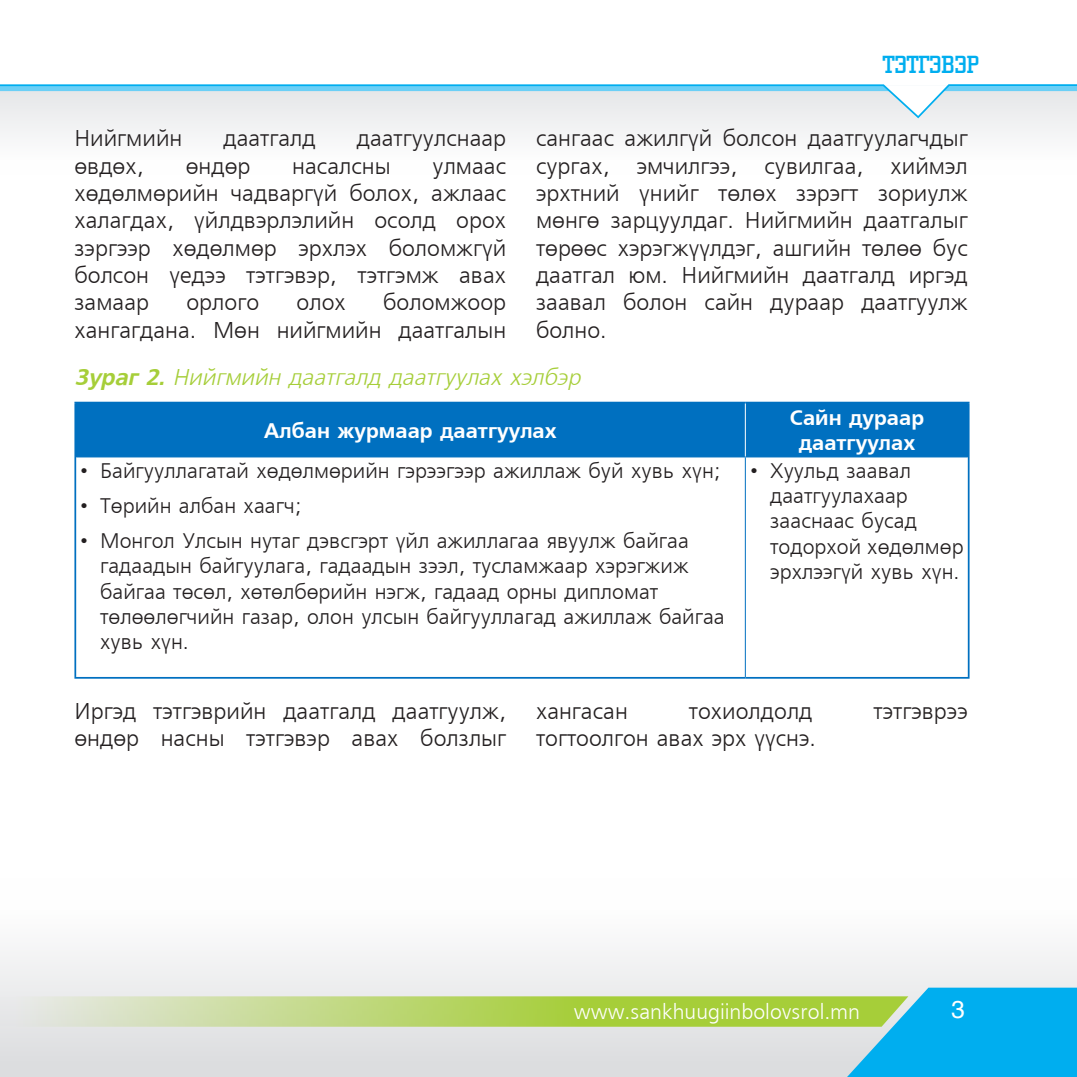
<style>
.page{position:relative;width:1077px;height:1077px;background:#fff}
.page>*{position:absolute;margin:0;border:0;box-sizing:border-box;transform-origin:0 0}
.t1{font:24.5px "Mogul City Nova";color:#00aeef}
.t2{font:24.5px "Mogul Helvetica";color:#fff}
.text{font:22.75px/27.3px "Mogul Freeset";color:#231f20;text-align:justify}
.zurag{font:italic 22.75px "Mogul Freeset";color:#a6ce39}
.t3{font:21px/25.2px "Mogul Freeset";color:#231f20}
.t4{font:700 21px/25.2px "Mogul Freeset";color:#fff;text-align:center}
.t5{font:21px "Mogul Freeset";color:#fff}
.s1{font-weight:700}
</style>
<div class="page">
<div style="left:0;top:85px;width:1076px;height:90px;background:#f9f9f9"></div>
<div style="left:0;top:878px;width:1076px;height:198px;background:#f8f9f9"></div>
<svg style="left:0;top:987px;width:1076px;height:89px;background:#afd5c5"></svg>
<svg style="left:0;top:84px;width:1076px;height:35px"></svg>
<div style="left:76px;top:403px;width:891px;height:53px;background:#0070c0"></div>
<hr style="left:76px;top:456px;width:669px;height:1px;background:#0070c0">
<hr style="left:745px;top:456px;width:222px;height:1px;background:#0070c0">
<hr style="left:745px;top:457px;width:1px;height:220px;background:#0070c0">
<hr style="left:74px;top:402px;width:671px;height:1px;background:#0070c0">
<hr style="left:74px;top:403px;width:2px;height:54px;background:#0070c0">
<hr style="left:745px;top:402px;width:224px;height:1px;background:#0070c0">
<hr style="left:967px;top:403px;width:2px;height:54px;background:#0070c0">
<hr style="left:74px;top:457px;width:2px;height:220px;background:#0070c0">
<hr style="left:967px;top:457px;width:2px;height:220px;background:#0070c0">
<hr style="left:74px;top:677px;width:671px;height:1px;background:#0070c0">
<hr style="left:745px;top:677px;width:224px;height:1px;background:#0070c0">
<hr style="left:745px;top:403px;width:1px;height:53px;background:#fff">
<p class="t1" style="left:882px;top:51px;width:97px">ТЭТГЭВЭР</p>
<p class="text" style="left:536px;top:126px;width:433px">сангаас ажилгүй болсон даатгуулагчдыг сургах, эмчилгээ, сувилгаа, хиймэл эрхтний үнийг төлөх зэрэгт зориулж мөнгө зарцуулдаг. Нийгмийн даатгалыг төрөөс хэрэгжүүлдэг, ашгийн төлөө бус даатгал юм. Нийгмийн даатгалд иргэд заавал болон сайн дураар даатгуулж болно.</p>
<p class="zurag" style="left:74px;top:365px;width:507px"><span class="s1">Зураг 2.</span> Нийгмийн даатгалд даатгуулах хэлбэр</p>
<p class="t4" style="left:264px;top:418px;width:294px">Албан журмаар даатгуулах</p>
<p class="text" style="left:74px;top:126px;width:109px">Нийгмийн</p>
<p class="text" style="left:223px;top:126px;width:94px">даатгалд</p>
<p class="text" style="left:357px;top:126px;width:151px">даатгуулснаар</p>
<p class="text" style="left:74px;top:153px;width:71px">өвдөх,</p>
<p class="text" style="left:186px;top:153px;width:66px">өндөр</p>
<p class="text" style="left:292px;top:153px;width:100px">насалсны</p>
<p class="text" style="left:74px;top:153px;width:433px;text-indent:358px">улмаас хөдөлмөрийн чадваргүй болох, ажлаас халагдах, үйлдвэрлэлийн осолд орох зэргээр хөдөлмөр эрхлэх боломжгүй болсон үедээ тэтгэвэр, тэтгэмж авах замаар</p>
<p class="text" style="left:74px;top:290px;width:433px;text-align:right">боломжоор<br>хангагдана. Мөн нийгмийн даатгалын</p>
<p class="text" style="left:186px;top:290px;width:74px">орлого</p>
<p class="text" style="left:296px;top:290px;width:51px">олох</p>
<p class="t4" style="left:789px;top:406px;width:136px">Сайн дураар даатгуулах</p>
<p class="t3" style="left:80px;top:459px;width:641px">• Байгууллагатай хөдөлмөрийн гэрээгээр ажиллаж буй хувь хүн;</p>
<p class="t3" style="left:80px;top:494px;width:222px">• Төрийн албан хаагч;</p>
<p class="t3" style="left:100px;top:529px;width:626px;text-indent:-20px">• Монгол Улсын нутаг дэвсгэрт үйл ажиллагаа явуулж байгаа гадаадын байгуулага, гадаадын зээл, тусламжаар хэрэгжиж байгаа төсөл, хөтөлбөрийн нэгж, гадаад орны дипломат төлөөлөгчийн газар, олон улсын байгууллагад ажиллаж байгаа хувь хүн.</p>
<p class="t3" style="left:770px;top:459px;width:195px;text-indent:-20px">• Хуульд заавал даатгуулахаар зааснаас бусад тодорхой хөдөлмөр эрхлээгүй хувь хүн.</p>
<p class="text" style="left:74px;top:698px;width:433px">Иргэд тэтгэврийн даатгалд даатгуулж, өндөр насны тэтгэвэр авах болзлыг</p>
<p class="text" style="left:536px;top:698px;width:93px">хангасан</p>
<p class="text" style="left:689px;top:698px;width:125px">тохиолдолд</p>
<p class="text" style="left:873px;top:698px;width:96px">тэтгэврээ</p>
<p class="text" style="left:536px;top:725px;width:281px">тогтоолгон авах эрх үүснэ.</p>
<p class="t5" style="left:574px;top:1000px;width:288px">www.sankhuugiinbolovsrol.mn</p>
<p class="t2" style="left:951px;top:995px;width:15px">3</p>
</div>
